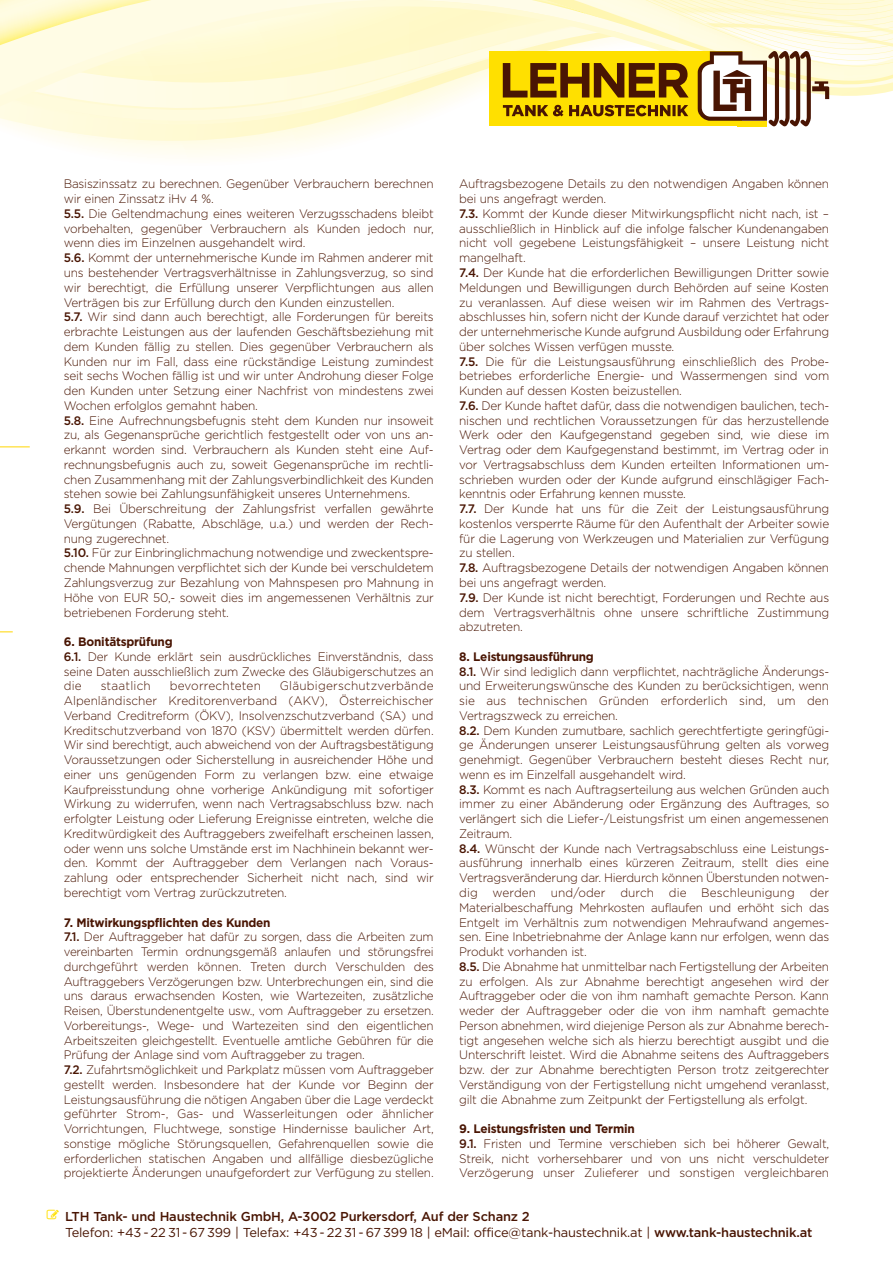
<style>
.page{position:relative;width:893px;height:1263px;background:#fff}
.page>*{position:absolute;margin:0;border:0;box-sizing:border-box;transform-origin:0 0}
.t1{font:500 12.9px/16.5px "Gotham";letter-spacing:-.015em;color:#491503}
.t2{font:300 12.3px/14.7px "Gotham";letter-spacing:-.02em;color:#491503;scale:.96 1}
.t3{font:300 12.3px/14.7px "Gotham";letter-spacing:-.02em;color:#491503;scale:.95 1}
.t4{font:300 12.3px "Gotham";letter-spacing:.015em;color:#491503;scale:.96 1}
.s1{font-weight:500}
.s2{font-weight:700}
.s3{font-weight:400}
</style>
<div class="page">
<svg style="left:16px;top:126px;width:791px;height:31px"></svg>
<hr style="left:0;top:447px;width:30px;height:1px;background:#ffd600">
<svg style="left:0;top:632px;width:13px;height:1px"></svg>
<svg style="left:0;top:0;width:893px;height:126px;background:#f1e7b6"></svg>
<p class="t2" style="left:64px;top:176px;width:387px">Basiszinssatz zu berechnen. Gegenüber Verbrauchern berechnen wir einen Zinssatz iHv 4 %.<br><span class="s1">5.5.</span> Die Geltendmachung eines weiteren Verzugsschadens bleibt vorbehalten, gegenüber Verbrauchern als Kunden jedoch nur, wenn dies im Einzelnen ausgehandelt wird.<br><span class="s1">5.6.</span> Kommt der unternehmerische Kunde im Rahmen anderer mit uns bestehender Vertragsverhältnisse in Zahlungsverzug, so sind wir berechtigt, die Erfüllung unserer Verpflichtungen aus allen Verträgen bis zur Erfüllung durch den Kunden einzustellen.<br><span class="s1">5.7.</span> Wir sind dann auch berechtigt, alle Forderungen für bereits erbrachte Leistungen aus der laufenden Geschäftsbeziehung mit dem Kunden fällig zu stellen. Dies gegenüber Verbrauchern als Kunden nur im Fall, dass eine rückständige Leistung zumindest seit sechs Wochen fällig ist und wir unter Androhung dieser Folge den Kunden unter Setzung einer Nachfrist von mindestens zwei Wochen erfolglos gemahnt haben.<br><span class="s1">5.8.</span> Eine Aufrechnungsbefugnis steht dem Kunden nur insoweit zu, als Gegenansprüche gerichtlich festgestellt oder von uns an&shy;erkannt worden sind. Verbrauchern als Kunden steht eine Auf&shy;rechnungsbefugnis auch zu, soweit Gegenansprüche im rechtli&shy;chen Zusammenhang mit der Zahlungsverbindlichkeit des Kunden stehen sowie bei Zahlungsunfähigkeit unseres Unternehmens.<br><span class="s1">5.9.</span> Bei Überschreitung der Zahlungsfrist verfallen gewährte Vergütungen (Rabatte, Abschläge, u.a.) und werden der Rech&shy;nung zugerechnet.<br><span class="s1">5.10.</span> Für zur Einbringlichmachung notwendige und zweckentspre&shy;chende Mahnungen verpflichtet sich der Kunde bei verschuldetem Zahlungsverzug zur Bezahlung von Mahnspesen pro Mahnung in Höhe von EUR 50,- soweit dies im angemessenen Verhältnis zur betriebenen Forderung steht.</p>
<p class="t2" style="left:64px;top:634px;width:387px"><span class="s2">6. Bonitätsprüfung<br></span><span class="s1">6.1.</span> Der Kunde erklärt sein ausdrückliches Einverständnis, dass seine Daten ausschließlich zum Zwecke des Gläubigerschutzes an die</p>
<p class="t2" style="left:64px;top:678px;width:387px;text-align:justify;text-indent:216px">Gläubigerschutzverbände Alpenländischer Kreditorenverband (AKV), Österreichischer Verband Creditreform (ÖKV), Insolvenzschutzverband (SA) und Kreditschutzverband von 1870 (KSV) übermittelt werden dürfen.<br>Wir sind berechtigt, auch abweichend von der Auftragsbestätigung Voraussetzungen oder Sicherstellung in ausreichender Höhe und einer uns genügenden Form zu verlangen bzw. eine etwaige Kaufpreisstundung ohne vorherige Ankündigung mit sofortiger Wirkung zu widerrufen, wenn nach Vertragsabschluss bzw. nach erfolgter Leistung oder Lieferung Ereignisse eintreten, welche die Kreditwürdigkeit des Auftraggebers zweifelhaft erscheinen lassen, oder wenn uns solche Umstände erst im Nachhinein bekannt wer&shy;den. Kommt der Auftraggeber dem Verlangen nach Voraus&shy;zahlung oder entsprechender Sicherheit nicht nach, sind wir berechtigt vom Vertrag zurückzutreten.</p>
<p class="t3" style="left:64px;top:914px;width:391px"><span class="s2">7. Mitwirkungspflichten des Kunden<br></span><span class="s1">7.1.</span> Der Auftraggeber hat dafür zu sorgen, dass die Arbeiten zum vereinbarten Termin ordnungsgemäß anlaufen und störungsfrei durchgeführt werden können. Treten durch Verschulden des Auftraggebers Verzögerungen bzw. Unterbrechungen ein, sind die uns daraus erwachsenden Kosten, wie Wartezeiten, zusätzliche Reisen, Überstundenentgelte usw., vom Auftraggeber zu ersetzen.<br>Vorbereitungs-, Wege- und Wartezeiten sind den eigentlichen Arbeitszeiten gleichgestellt. Eventuelle amtliche Gebühren für die Prüfung der Anlage sind vom Auftraggeber zu tragen.<br><span class="s1">7.2.</span> Zufahrtsmöglichkeit und Parkplatz müssen vom Auftraggeber gestellt werden. Insbesondere hat der Kunde vor Beginn der Leistungsausführung die nötigen Angaben über die Lage verdeckt geführter Strom-, Gas- und Wasserleitungen oder ähnlicher Vorrichtungen, Fluchtwege, sonstige Hindernisse baulicher Art, sonstige mögliche Störungsquellen, Gefahrenquellen sowie die erforderlichen statischen Angaben und allfällige diesbezügliche projektierte Änderungen unaufgefordert zur Verfügung zu stellen.</p>
<p class="t4" style="left:101px;top:678px;width:54px">staatlich</p>
<p class="t4" style="left:170px;top:678px;width:97px">bevorrechteten</p>
<p class="t2" style="left:459px;top:176px;width:387px">Auftragsbezogene Details zu den notwendigen Angaben können bei uns angefragt werden.<br><span class="s1">7.3.</span> Kommt der Kunde dieser Mitwirkungspflicht nicht nach, ist – ausschließlich in Hinblick auf die infolge falscher Kundenangaben nicht voll gegebene Leistungsfähigkeit – unsere Leistung nicht mangelhaft.<br><span class="s1">7.4.</span> Der Kunde hat die erforderlichen Bewilligungen Dritter sowie Meldungen und Bewilligungen durch Behörden auf seine Kosten zu veranlassen. Auf diese weisen wir im Rahmen des Vertrags&shy;abschlusses hin, sofern nicht der Kunde darauf verzichtet hat oder der unternehmerische Kunde aufgrund Ausbildung oder Erfahrung über solches Wissen verfügen musste.<br><span class="s1">7.5.</span> Die für die Leistungsausführung einschließlich des Probe&shy;betriebes erforderliche Energie- und Wassermengen sind vom Kunden auf dessen Kosten beizustellen.<br><span class="s1">7.6.</span> Der Kunde haftet dafür, dass die notwendigen baulichen, tech&shy;nischen und rechtlichen Voraussetzungen für das herzustellende Werk oder den Kaufgegenstand gegeben sind, wie diese im Vertrag oder dem Kaufgegenstand bestimmt, im Vertrag oder in vor Vertragsabschluss dem Kunden erteilten Informationen um&shy;schrieben wurden oder der Kunde aufgrund einschlägiger Fach&shy;kenntnis oder Erfahrung kennen musste.<br><span class="s1">7.7.</span> Der Kunde hat uns für die Zeit der Leistungsausführung kostenlos versperrte Räume für den Aufenthalt der Arbeiter sowie für die Lagerung von Werkzeugen und Materialien zur Verfügung zu stellen.<br><span class="s1">7.8.</span> Auftragsbezogene Details der notwendigen Angaben können bei uns angefragt werden.<br><span class="s1">7.9.</span> Der Kunde ist nicht berechtigt, Forderungen und Rechte aus dem Vertragsverhältnis ohne unsere schriftliche Zustimmung abzutreten.</p>
<p class="t2" style="left:459px;top:649px;width:387px"><span class="s2">8. Leistungsausführung<br></span><span class="s1">8.1.</span> Wir sind lediglich dann verpflichtet, nachträgliche Änderungs&shy;und Erweiterungswünsche des Kunden zu berücksichtigen, wenn sie aus technischen Gründen erforderlich sind, um den Vertragszweck zu erreichen.<br><span class="s1">8.2.</span> Dem Kunden zumutbare, sachlich gerechtfertigte geringfügi&shy;ge Änderungen unserer Leistungsausführung gelten als vorweg genehmigt. Gegenüber Verbrauchern besteht dieses Recht nur, wenn es im Einzelfall ausgehandelt wird.<br><span class="s1">8.3.</span> Kommt es nach Auftragserteilung aus welchen Gründen auch immer zu einer Abänderung oder Ergänzung des Auftrages, so verlängert sich die Liefer-/Leistungsfrist um einen angemessenen Zeitraum.<br><span class="s1">8.4.</span> Wünscht der Kunde nach Vertragsabschluss eine Leistungs&shy;ausführung innerhalb eines kürzeren Zeitraum, stellt dies eine Vertragsveränderung dar. Hierdurch können Überstunden notwen&shy;dig werden und/oder durch die Beschleunigung der Materialbeschaffung Mehrkosten auflaufen und erhöht sich das Entgelt im Verhältnis zum notwendigen Mehraufwand angemes&shy;sen. Eine Inbetriebnahme der Anlage kann nur erfolgen, wenn das Produkt vorhanden ist.<br><span class="s1">8.5.</span> Die Abnahme hat unmittelbar nach Fertigstellung der Arbeiten zu erfolgen. Als zur Abnahme berechtigt angesehen wird der Auftraggeber oder die von ihm namhaft gemachte Person. Kann weder der Auftraggeber oder die von ihm namhaft gemachte Person abnehmen, wird diejenige Person als zur Abnahme berech&shy;tigt angesehen welche sich als hierzu berechtigt ausgibt und die Unterschrift leistet. Wird die Abnahme seitens des Auftraggebers bzw. der zur Abnahme berechtigten Person trotz zeitgerechter Verständigung von der Fertigstellung nicht umgehend veranlasst, gilt die Abnahme zum Zeitpunkt der Fertigstellung als erfolgt.</p>
<p class="t2" style="left:459px;top:1121px;width:387px"><span class="s2">9. Leistungsfristen und Termin<br></span><span class="s1">9.1.</span> Fristen und Termine verschieben sich bei höherer Gewalt, Streik, nicht vorhersehbarer und von uns nicht verschuldeter Verzögerung unser Zulieferer und sonstigen vergleichbaren</p>
<p class="t1" style="left:65px;top:1208px;width:749px">LTH Tank- und Haustechnik GmbH, A-3002 Purkersdorf, Auf der Schanz 2<br><span class="s3">Telefon: +43 - 22 31 - 67 399 | Telefax: +43 - 22 31 - 67 399 18 | eMail: office@tank-haustechnik.at |</span> www.tank-haustechnik.at</p>
</div>
